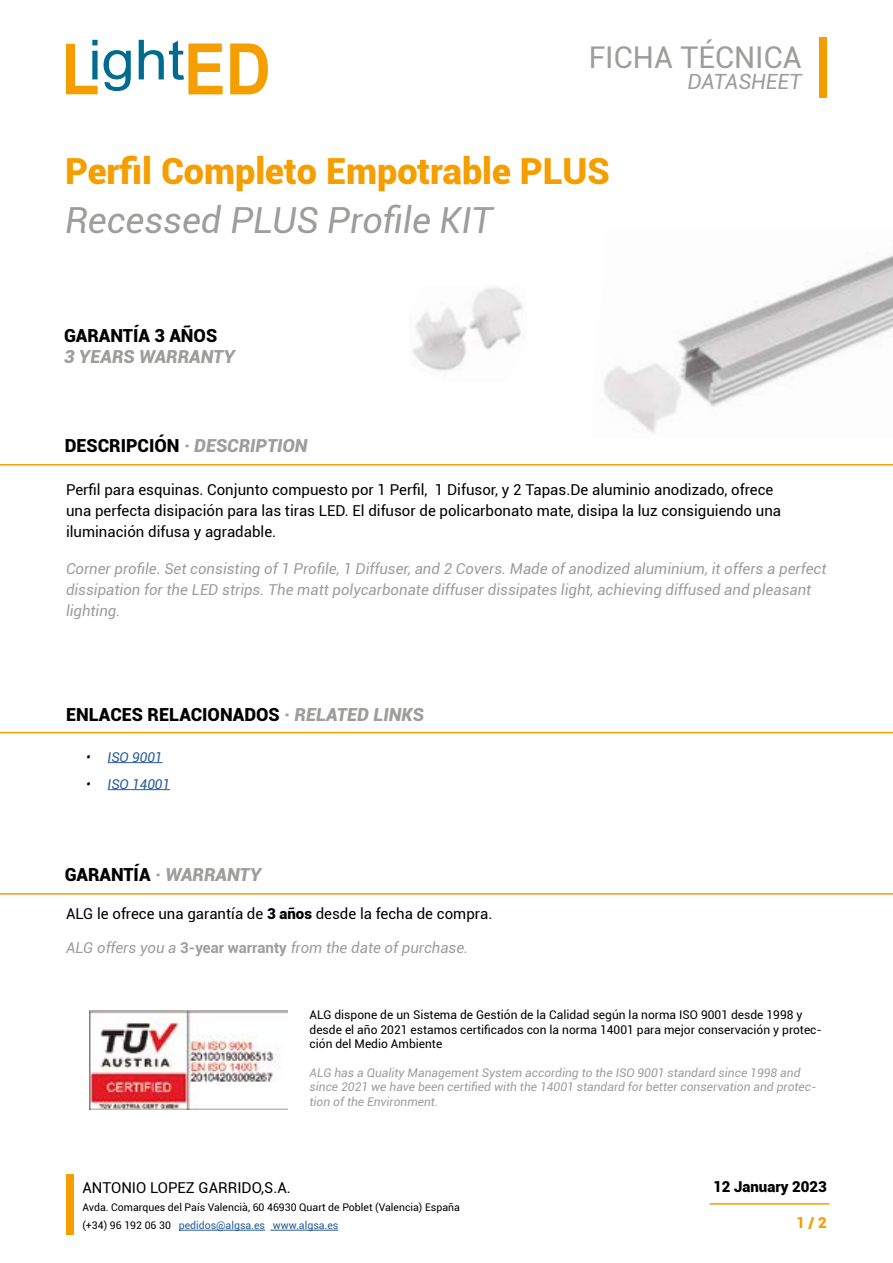
<style>
.page{position:relative;width:893px;height:1263px;background:#fff}
.page>*{position:absolute;margin:0;border:0;box-sizing:border-box;transform-origin:0 0}
.t1{font:900 36px "Roboto";color:#f59e00}
.t2{font:italic 36px "Roboto";color:#9d9d9c}
.t3{font:30px "Roboto";color:#9d9d9c}
.t4{font:italic 21px "Roboto";color:#9d9d9c}
.t5{font:italic 900 18px "Roboto";color:#9d9d9c}
.t6{font:900 18px "Roboto";color:#000}
.t7{font:15px/21px "Roboto";color:#000}
.t8{font:italic 15px/21px "Roboto";color:#9d9d9c}
.t9{font:900 15px "Roboto";color:#000}
.t10{font:900 15px "Roboto";color:#f59e00}
.t11{font:italic 13.5px "Roboto";color:#275b9b}
.t12{font:italic 12px/14.4px "Roboto";color:#9d9d9c}
.t13{font:12px/14.4px "Roboto";color:#000}
.t14{font:10.5px/18px "Roboto";color:#000}
.s1{font-style:normal;color:#000}
.s2{font-style:italic;color:#9d9d9c}
.s3{color:#000}
.s4{font-weight:900}
.s5{font-weight:700;font-style:normal}
.s6{color:#275b9b}
</style>
<div class="page">
<svg style="left:66px;top:40px;width:32px;height:54px"></svg>
<svg style="left:104px;top:50px;width:27px;height:41px"></svg>
<svg style="left:139px;top:40px;width:84px;height:54px"></svg>
<svg style="left:230px;top:44px;width:38px;height:50px"></svg>
<hr style="left:179px;top:1230px;width:86px;height:1px;background:#275b9b">
<hr style="left:270px;top:1230px;width:68px;height:1px;background:#275b9b">
<div style="left:819px;top:37px;width:8px;height:60px;background:#f59e00"></div>
<div style="left:66px;top:1175px;width:8px;height:60px;background:#f59e00"></div>
<hr style="left:710px;top:1203px;width:119px;height:2px;background:#f59e00">
<hr style="left:0;top:464px;width:893px;height:1px;background:#f59e00">
<hr style="left:0;top:732px;width:893px;height:1px;background:#f59e00">
<hr style="left:108px;top:762px;width:55px;height:1px;background:#275b9b">
<hr style="left:108px;top:789px;width:62px;height:1px;background:#275b9b">
<img style="left:89px;top:1010px;width:198px;height:100px">
<hr style="left:0;top:893px;width:893px;height:1px;background:#f59e00">
<img style="left:604px;top:255px;width:289px;height:178px">
<img style="left:412px;top:287px;width:111px;height:84px">
<h2 class="t3" style="left:589px;top:36px;width:214px">FICHA TÉCNICA</h2>
<h3 class="t4" style="left:687px;top:67px;width:116px">DATASHEET</h3>
<h1 class="t1" style="left:65px;top:145px;width:546px">Perfil Completo Empotrable PLUS</h1>
<h1 class="t2" style="left:65px;top:195px;width:429px">Recessed PLUS Profile KIT</h1>
<p class="t6" style="left:64px;top:323px;width:155px">GARANTÍA 3 AÑOS</p>
<p class="t5" style="left:64px;top:344px;width:172px">3 YEARS WARRANTY</p>
<p class="t5" style="left:65px;top:433px;width:244px"><span class="s1">DESCRIPCIÓN</span> · DESCRIPTION</p>
<p class="t7" style="left:66px;top:479px;width:717px">Perfil para esquinas. Conjunto compuesto por 1 Perfil, 1 Difusor, y 2 Tapas.De aluminio anodizado, ofrece una perfecta disipación para las tiras LED. El difusor de policarbonato mate, disipa la luz consiguiendo una iluminación difusa y agradable.</p>
<p class="t8" style="left:66px;top:558px;width:762px">Corner profile. Set consisting of 1 Profile, 1 Diffuser, and 2 Covers. Made of anodized aluminium, it offers a perfect dissipation for the LED strips. The matt polycarbonate diffuser dissipates light, achieving diffused and pleasant lighting.</p>
<p class="t6" style="left:66px;top:701px;width:359px">ENLACES RELACIONADOS <span class="s2">· RELATED LINKS</span></p>
<p class="t11" style="left:86px;top:747px;width:78px"><span class="s3">•</span> ISO 9001</p>
<p class="t11" style="left:86px;top:774px;width:85px"><span class="s3">•</span> ISO 14001</p>
<p class="t5" style="left:65px;top:862px;width:198px"><span class="s1">GARANTÍA</span> · WARRANTY</p>
<p class="t7" style="left:66px;top:902px;width:428px">ALG le ofrece una garantía de <span class="s4">3 años</span> desde la fecha de compra.</p>
<p class="t8" style="left:66px;top:937px;width:404px">ALG offers you a <span class="s5">3-year warranty</span> from the date of purchase.</p>
<p class="t13" style="left:310px;top:1007px;width:514px">ALG dispone de un Sistema de Gestión de la Calidad según la norma ISO 9001 desde 1998 y desde el año 2021 estamos certificados con la norma 14001 para mejor conservación y protec&shy;ción del Medio Ambiente</p>
<p class="t12" style="left:310px;top:1065px;width:508px">ALG has a Quality Management System according to the ISO 9001 standard since 1998 and since 2021 we have been certified with the 14001 standard for better conservation and protec&shy;tion of the Environment.</p>
<p class="t7" style="left:82px;top:1177px;width:210px">ANTONIO LOPEZ GARRIDO,S.A.</p>
<p class="t14" style="left:82px;top:1198px;width:379px">Avda. Comarques del País Valencià, 60 46930 Quart de Poblet (Valencia) España (+34) 96 192 06 30 <span class="s6">pedidos@algsa.es www.algsa.es</span></p>
<p class="t9" style="left:713px;top:1176px;width:115px">12 January 2023</p>
<p class="t10" style="left:796px;top:1212px;width:32px">1 / 2</p>
</div>
